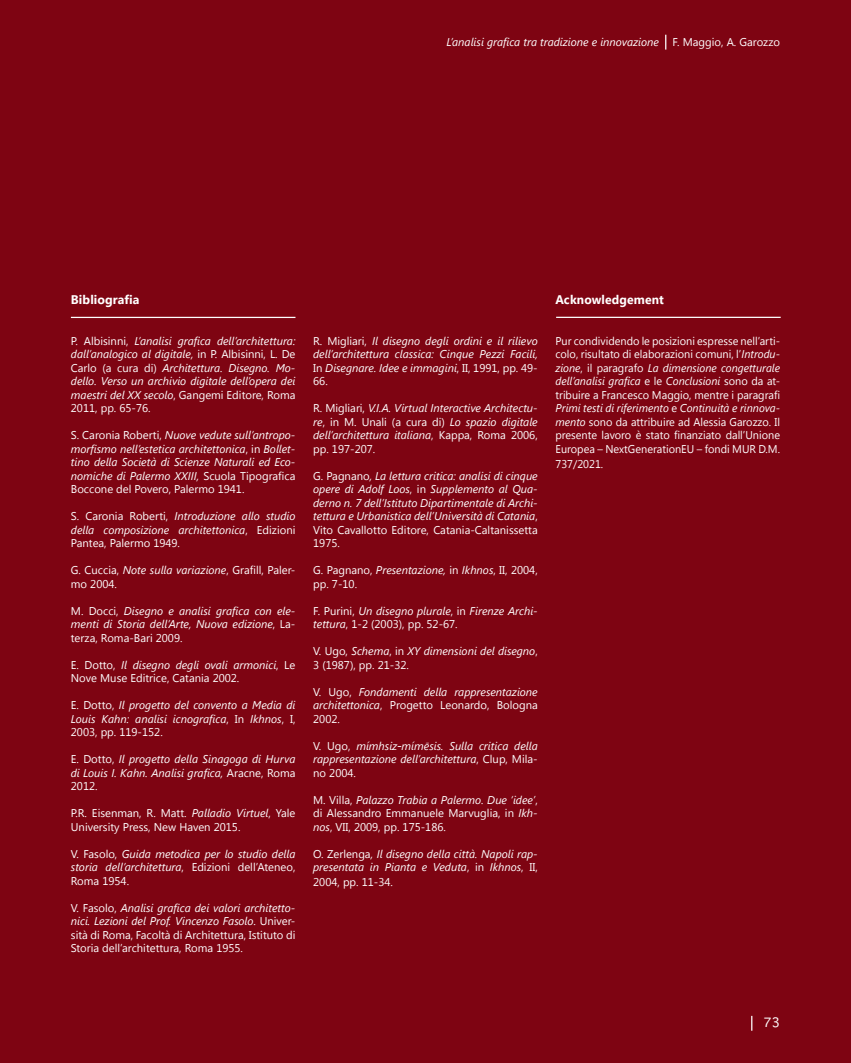
<style>
.page{position:relative;width:851px;height:1063px;background:#fff}
.page>*{position:absolute;margin:0;border:0;box-sizing:border-box;transform-origin:0 0}
.t1{font:700 12.5px "Segoe UI";letter-spacing:.01em;color:#fff}
.t2{font:12.5px "Sathu";color:#fff}
.t3{font:italic 11.25px/13.5px "Segoe UI";color:#fff;text-align:justify}
.t4{font:11.25px/13.5px "Segoe UI";color:#fff}
.s1{font-style:normal}
.s2{font-style:italic}
.s3{font-family:"Sathu";font-style:normal}
</style>
<div class="page">
<div style="left:0;top:0;width:850px;height:1063px;background:#7e0412"></div>
<svg style="left:665px;top:35px;width:1px;height:15px"></svg>
<svg style="left:751px;top:1016px;width:1px;height:15px"></svg>
<hr style="left:71px;top:317px;width:224px;height:1px;background:#fff">
<hr style="left:556px;top:317px;width:224px;height:1px;background:#fff">
<p class="t3" style="left:446px;top:35px;width:335px">L’analisi grafica tra tradizione e innovazione <span class="s1">F. Maggio, A. Garozzo</span></p>
<p class="t1" style="left:71px;top:291px;width:70px">Bibliografia</p>
<p class="t3" style="left:71px;top:333px;width:226px"><span class="s1">P. Albisinni,</span> L’analisi grafica dell’architettura: dall’analogico al digitale, <span class="s1">in P. Albisinni, L. De Carlo (a cura di)</span> Architettura. Disegno. Mo&shy;dello. Verso un archivio digitale dell’opera dei maestri del XX secolo<span class="s1">, Gangemi Editore, Roma 2011, pp. 65-76.</span></p>
<p class="t3" style="left:71px;top:428px;width:226px"><span class="s1">S. Caronia Roberti,</span> Nuove vedute sull’antropo&shy;morfismo nell’estetica architettonica<span class="s1">, in</span> Bollet&shy;tino della Società di Scienze Naturali ed Eco&shy;nomiche di Palermo XXIII, <span class="s1">Scuola Tipografica Boccone del Povero, Palermo 1941.</span></p>
<p class="t3" style="left:71px;top:509px;width:226px"><span class="s1">S. Caronia Roberti,</span> Introduzione allo studio della composizione architettonica<span class="s1">, Edizioni Pantea, Palermo 1949.</span></p>
<p class="t4" style="left:71px;top:563px;width:226px">G. Cuccia, <span class="s2">Note sulla variazione</span>, Grafill, Paler&shy;mo 2004.</p>
<p class="t3" style="left:71px;top:603px;width:226px"><span class="s1">M. Docci,</span> Disegno e analisi grafica con ele&shy;menti di Storia dell’Arte, Nuova edizione<span class="s1">, La&shy;terza, Roma-Bari 2009.</span></p>
<p class="t4" style="left:71px;top:657px;width:226px">E. Dotto, <span class="s2">Il disegno degli ovali armonici</span>, Le<br>Nove Muse Editrice, Catania 2002.</p>
<p class="t3" style="left:71px;top:698px;width:226px"><span class="s1">E. Dotto,</span> Il progetto del convento a Media di Louis Kahn: analisi icnografica<span class="s1">, In</span> Ikhnos<span class="s1">, I, 2003, pp. 119-152.</span></p>
<p class="t3" style="left:71px;top:752px;width:226px"><span class="s1">E. Dotto,</span> Il progetto della Sinagoga di Hurva di Louis I. Kahn. Analisi grafica, <span class="s1">Aracne, Roma 2012.</span></p>
<p class="t4" style="left:71px;top:806px;width:226px">P.R. Eisenman, R. Matt. <span class="s2">Palladio Virtuel</span>, Yale<br>University Press, New Haven 2015.</p>
<p class="t3" style="left:71px;top:846px;width:226px"><span class="s1">V. Fasolo,</span> Guida metodica per lo studio della storia dell’architettura<span class="s1">, Edizioni dell’Ateneo, Roma 1954.</span></p>
<p class="t4" style="left:71px;top:900px;width:226px;text-align:justify">V. Fasolo, <span class="s2">Analisi grafica dei valori architetto&shy;nici. Lezioni del Prof. Vincenzo Fasolo</span>. Univer&shy;sità di Roma, Facoltà di Architettura, Istituto di Storia dell’architettura, Roma 1955.</p>
<p class="t3" style="left:313px;top:333px;width:226px"><span class="s1">R. Migliari,</span> Il disegno degli ordini e il rilievo dell’architettura classica: Cinque Pezzi Facili, <span class="s1">In</span> Disegnare. Idee e immagini<span class="s1">, II, 1991, pp. 49- 66.</span></p>
<p class="t3" style="left:313px;top:401px;width:226px"><span class="s1">R. Migliari,</span> V.I.A. Virtual Interactive Architectu&shy;re<span class="s1">, in M. Unali (a cura di)</span> Lo spazio digitale dell’architettura italiana<span class="s1">, Kappa, Roma 2006, pp. 197-207.</span></p>
<p class="t3" style="left:313px;top:468px;width:226px"><span class="s1">G. Pagnano</span>, La lettura critica: analisi di cinque opere di Adolf Loos<span class="s1">, in</span> Supplemento al Qua&shy;derno n. 7 dell’Istituto Dipartimentale di Archi&shy;tettura e Urbanistica dell’Università di Catania<span class="s1">, Vito Cavallotto Editore, Catania-Caltanissetta 1975.</span></p>
<p class="t4" style="left:313px;top:563px;width:226px">G. Pagnano, <span class="s2">Presentazione,</span> in <span class="s2">Ikhnos</span>, II, 2004, pp. 7-10.</p>
<p class="t3" style="left:313px;top:603px;width:226px"><span class="s1">F. Purini,</span> Un disegno plurale<span class="s1">, in</span> Firenze Archi&shy;tettura<span class="s1">, 1-2 (2003), pp. 52-67.</span></p>
<p class="t3" style="left:313px;top:644px;width:226px"><span class="s1">V. Ugo,</span> Schema<span class="s1">, in</span> XY dimensioni del disegno<span class="s1">,<br>3 (1987), pp. 21-32.</span></p>
<p class="t3" style="left:313px;top:684px;width:226px"><span class="s1">V. Ugo,</span> Fondamenti della rappresentazione architettonica<span class="s1">, Progetto Leonardo, Bologna 2002.</span></p>
<p class="t3" style="left:313px;top:738px;width:226px"><span class="s1">V. Ugo,</span> mímhsiz<span class="s3">-</span>mímēsis. Sulla critica della rappresentazione dell’architettura<span class="s1">, Clup, Mila&shy;no 2004.</span></p>
<p class="t4" style="left:313px;top:792px;width:226px;text-align:justify">M. Villa, <span class="s2">Palazzo Trabia a Palermo. Due ‘idee’</span>, di Alessandro Emmanuele Marvuglia, in <span class="s2">Ikh&shy;nos</span>, VII, 2009, pp. 175-186.</p>
<p class="t3" style="left:313px;top:846px;width:226px"><span class="s1">O. Zerlenga</span>, Il disegno della città. Napoli rap&shy;presentata in Pianta e Veduta<span class="s1">, in</span> Ikhnos<span class="s1">, II,</span></p>
<p class="t4" style="left:313px;top:875px;width:81px">2004, pp. 11-34.</p>
<p class="t1" style="left:555px;top:291px;width:110px">Acknowledgement</p>
<p class="t4" style="left:555px;top:333px;width:226px;text-align:justify">Pur condividendo le posizioni espresse nell’arti&shy;colo, risultato di elaborazioni comuni, l’<span class="s2">Introdu&shy;zione</span>, il paragrafo <span class="s2">La dimensione congetturale dell’analisi grafica</span> e le <span class="s2">Conclusioni</span> sono da at&shy;tribuire a Francesco Maggio, mentre i paragrafi <span class="s2">Primi testi di riferimento</span> e <span class="s2">Continuità e rinnova&shy;mento</span> sono da attribuire ad Alessia Garozzo. Il presente lavoro è stato finanziato dall’Unione Europea – NextGenerationEU – fondi MUR D.M.</p>
<p class="t4" style="left:555px;top:456px;width:49px">737/2021.</p>
<p class="t2" style="left:763px;top:1016px;width:18px">73</p>
</div>
